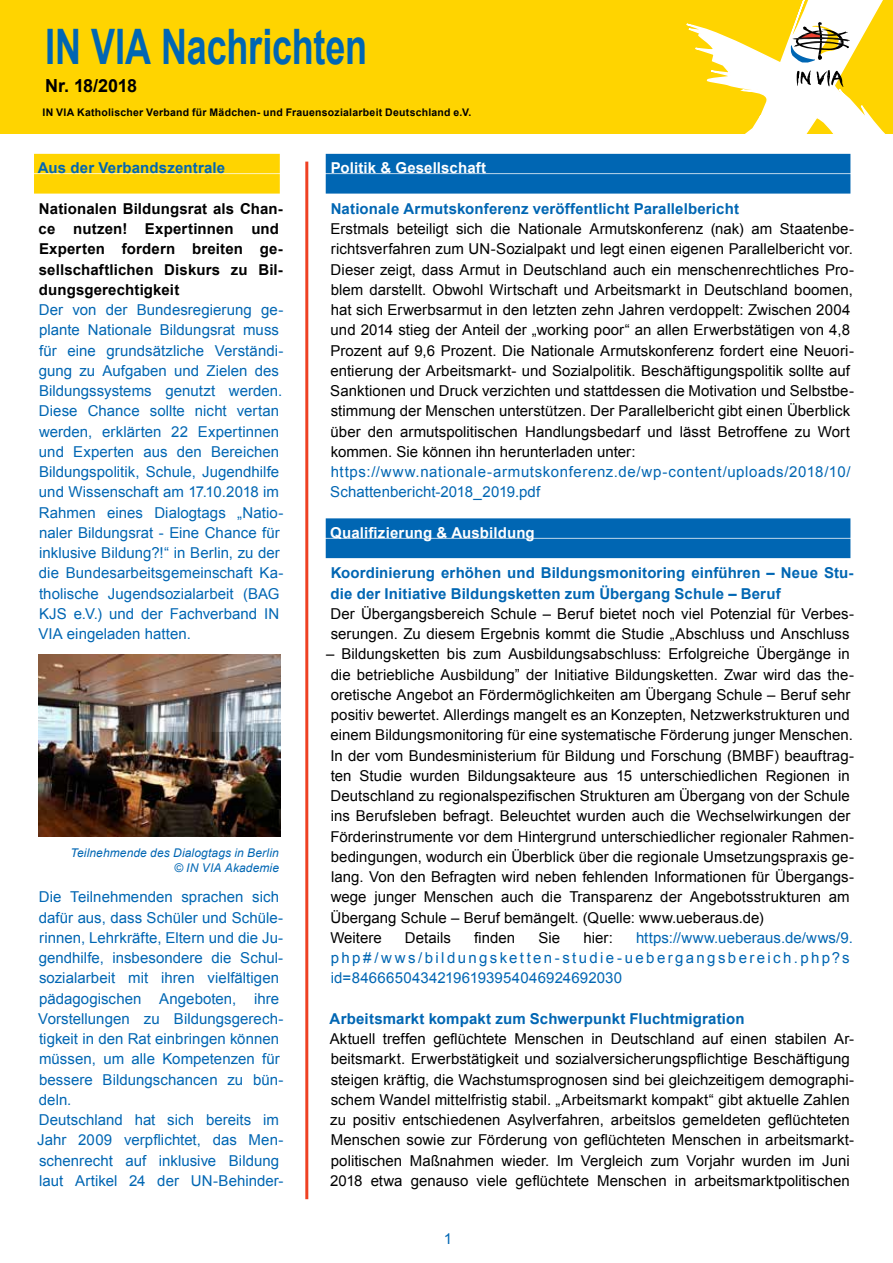
<style>
.page{position:relative;width:893px;height:1263px;background:#fff}
.page>*{position:absolute;margin:0;border:0;box-sizing:border-box;transform-origin:0 0}
.t1{font:700 48.9px "Arial";letter-spacing:-.005em;color:#0066b3;scale:.74 1}
.t2{font:700 18px "Arial";letter-spacing:-.025em;color:#000}
.t3{font:15px/20.2px "Arial";letter-spacing:.005em;color:#000}
.t4{font:15px/20.2px "Arial";letter-spacing:.005em;color:#0066b3}
.t5{font:700 15px/20.2px "Arial";letter-spacing:.01em;color:#0066b3}
.t6{font:700 15px/20.2px "Arial";letter-spacing:.01em;color:#000}
.t7{font:15px/20.2px "Arial";letter-spacing:.03em;color:#0066b3}
.t8{font:15px/20.2px "Arial";letter-spacing:.04em;color:#0066b3}
.t9{font:700 15px "Arial";letter-spacing:.01em;color:#fff}
.t10{font:italic 12px/15px "Arial";letter-spacing:.01em;color:#0066b3;text-align:right}
.t11{font:700 10.5px "Arial";letter-spacing:.02em;color:#000}
</style>
<div class="page">
<div style="left:0;top:0;width:893px;height:133px;background:#ffd400"></div>
<svg style="left:686px;top:0;width:199px;height:133px"></svg>
<hr style="left:305px;top:162px;width:3px;height:1037px;background:#ef4123">
<div style="left:34px;top:154px;width:246px;height:19px;background:#ffd400"></div>
<div style="left:34px;top:174px;width:246px;height:20px;background:#ffd400"></div>
<img style="left:38px;top:654px;width:243px;height:182px">
<div style="left:326px;top:154px;width:524px;height:19px;background:#0066b3"></div>
<div style="left:326px;top:174px;width:524px;height:20px;background:#0066b3"></div>
<div style="left:326px;top:518px;width:524px;height:20px;background:#0066b3"></div>
<div style="left:326px;top:539px;width:524px;height:19px;background:#0066b3"></div>
<h1 class="t1" style="left:45px;top:14px;width:437px">IN VIA Nachrichten</h1>
<p class="t2" style="left:45px;top:74px;width:94px">Nr. 18/2018</p>
<p class="t11" style="left:43px;top:105px;width:430px">IN VIA Katholischer Verband für Mädchen- und Frauensozialarbeit Deutschland e.V.</p>
<p class="t5" style="left:38px;top:158px;width:189px">Aus der Verbandszentrale</p>
<p class="t6" style="left:39px;top:199px;width:246px">Nationalen Bildungsrat als Chan&shy;ce nutzen! Expertinnen und<br>Experten fordern breiten ge&shy;sellschaftlichen Diskurs zu Bil&shy;dungsgerechtigkeit</p>
<p class="t4" style="left:38px;top:300px;width:246px">Der von der Bundesregierung ge&shy;plante Nationale Bildungsrat muss für eine grundsätzliche Verständi&shy;gung zu Aufgaben und Zielen des Bildungssystems genutzt werden.<br>Diese Chance sollte nicht vertan werden, erklärten 22 Expertinnen und Experten aus den Bereichen Bildungspolitik, Schule, Jugendhilfe und Wissenschaft am 17.10.2018 im Rahmen eines Dialogtags „Natio&shy;naler Bildungsrat - Eine Chance für inklusive Bildung?!“ in Berlin, zu der die Bundesarbeitsgemeinschaft Ka&shy;tholische Jugendsozialarbeit (BAG KJS e.V.) und der Fachverband IN VIA eingeladen hatten.</p>
<p class="t10" style="left:70px;top:845px;width:210px">Teilnehmende des Dialogtags in Berlin © IN VIA Akademie</p>
<p class="t4" style="left:37px;top:887px;width:248px">Die Teilnehmenden sprachen sich dafür aus, dass Schüler und Schüle&shy;rinnen, Lehrkräfte, Eltern und die Ju&shy;gendhilfe, insbesondere die Schul&shy;sozialarbeit mit ihren vielfältigen pädagogischen Angeboten, ihre<br>Vorstellungen zu Bildungsgerech&shy;tigkeit in den Rat einbringen können müssen, um alle Kompetenzen für bessere Bildungschancen zu bün&shy;deln.<br>Deutschland hat sich bereits im<br>Jahr 2009 verpflichtet, das Men&shy;schenrecht auf inklusive Bildung laut Artikel 24 der UN-Behinder-</p>
<p class="t9" style="left:331px;top:158px;width:157px">Politik &amp; Gesellschaft</p>
<p class="t5" style="left:331px;top:199px;width:410px">Nationale Armutskonferenz veröffentlicht Parallelbericht</p>
<p class="t3" style="left:330px;top:219px;width:525px">Erstmals beteiligt sich die Nationale Armutskonferenz (nak) am Staatenbe&shy;richtsverfahren zum UN-Sozialpakt und legt einen eigenen Parallelbericht vor.<br>Dieser zeigt, dass Armut in Deutschland auch ein menschenrechtliches Pro&shy;blem darstellt. Obwohl Wirtschaft und Arbeitsmarkt in Deutschland boomen, hat sich Erwerbsarmut in den letzten zehn Jahren verdoppelt: Zwischen 2004 und 2014 stieg der Anteil der „working poor“ an allen Erwerbstätigen von 4,8<br>Prozent auf 9,6 Prozent. Die Nationale Armutskonferenz fordert eine Neuori&shy;entierung der Arbeitsmarkt- und Sozialpolitik. Beschäftigungspolitik sollte auf Sanktionen und Druck verzichten und stattdessen die Motivation und Selbstbe&shy;stimmung der Menschen unterstützen. Der Parallelbericht gibt einen Überblick über den armutspolitischen Handlungsbedarf und lässt Betroffene zu Wort kommen. Sie können ihn herunterladen unter:</p>
<p class="t8" style="left:330px;top:462px;width:522px">https://www.nationale-armutskonferenz.de/wp-content/uploads/2018/10/<br>Schattenbericht-2018_2019.pdf</p>
<p class="t9" style="left:330px;top:523px;width:206px">Qualifizierung &amp; Ausbildung</p>
<p class="t5" style="left:331px;top:563px;width:525px">Koordinierung erhöhen und Bildungsmonitoring einführen – Neue Stu&shy;die der Initiative Bildungsketten zum Übergang Schule – Beruf</p>
<p class="t3" style="left:331px;top:604px;width:525px">Der Übergangsbereich Schule – Beruf bietet noch viel Potenzial für Verbes&shy;serungen. Zu diesem Ergebnis kommt die Studie „Abschluss und Anschluss</p>
<p class="t3" style="left:326px;top:644px;width:529px">– Bildungsketten bis zum Ausbildungsabschluss: Erfolgreiche Übergänge in die betriebliche Ausbildung” der Initiative Bildungsketten. Zwar wird das the&shy;oretische Angebot an Fördermöglichkeiten am Übergang Schule – Beruf sehr positiv bewertet. Allerdings mangelt es an Konzepten, Netzwerkstrukturen und einem Bildungsmonitoring für eine systematische Förderung junger Menschen.<br>In der vom Bundesministerium für Bildung und Forschung (BMBF) beauftrag&shy;ten Studie wurden Bildungsakteure aus 15 unterschiedlichen Regionen in Deutschland zu regionalspezifischen Strukturen am Übergang von der Schule ins Berufsleben befragt. Beleuchtet wurden auch die Wechselwirkungen der Förderinstrumente vor dem Hintergrund unterschiedlicher regionaler Rahmen&shy;bedingungen, wodurch ein Überblick über die regionale Umsetzungspraxis ge&shy;lang. Von den Befragten wird neben fehlenden Informationen für Übergangs&shy;wege junger Menschen auch die Transparenz der Angebotsstrukturen am Übergang Schule – Beruf bemängelt. (Quelle: www.ueberaus.de)<br>Weitere</p>
<p class="t3" style="left:405px;top:928px;width:48px">Details</p>
<p class="t3" style="left:474px;top:928px;width:43px">finden</p>
<p class="t3" style="left:538px;top:928px;width:23px">Sie</p>
<p class="t3" style="left:583px;top:928px;width:31px">hier:</p>
<p class="t7" style="left:331px;top:928px;width:524px;text-indent:305px">https://www.ueberaus.de/wws/9. php#/wws/bildungsketten-studie-uebergangsbereich.php?s id=84666504342196193954046924692030</p>
<p class="t5" style="left:330px;top:1009px;width:416px">Arbeitsmarkt kompakt zum Schwerpunkt Fluchtmigration</p>
<p class="t3" style="left:330px;top:1029px;width:526px">Aktuell treffen geflüchtete Menschen in Deutschland auf einen stabilen Ar&shy;beitsmarkt. Erwerbstätigkeit und sozialversicherungspflichtige Beschäftigung steigen kräftig, die Wachstumsprognosen sind bei gleichzeitigem demographi&shy;schem Wandel mittelfristig stabil. „Arbeitsmarkt kompakt“ gibt aktuelle Zahlen zu positiv entschiedenen Asylverfahren, arbeitslos gemeldeten geflüchteten Menschen sowie zur Förderung von geflüchteten Menschen in arbeitsmarkt&shy;politischen Maßnahmen wieder. Im Vergleich zum Vorjahr wurden im Juni 2018 etwa genauso viele geflüchtete Menschen in arbeitsmarktpolitischen</p>
<p class="t4" style="left:444px;top:1229px;width:10px">1</p>
</div>
